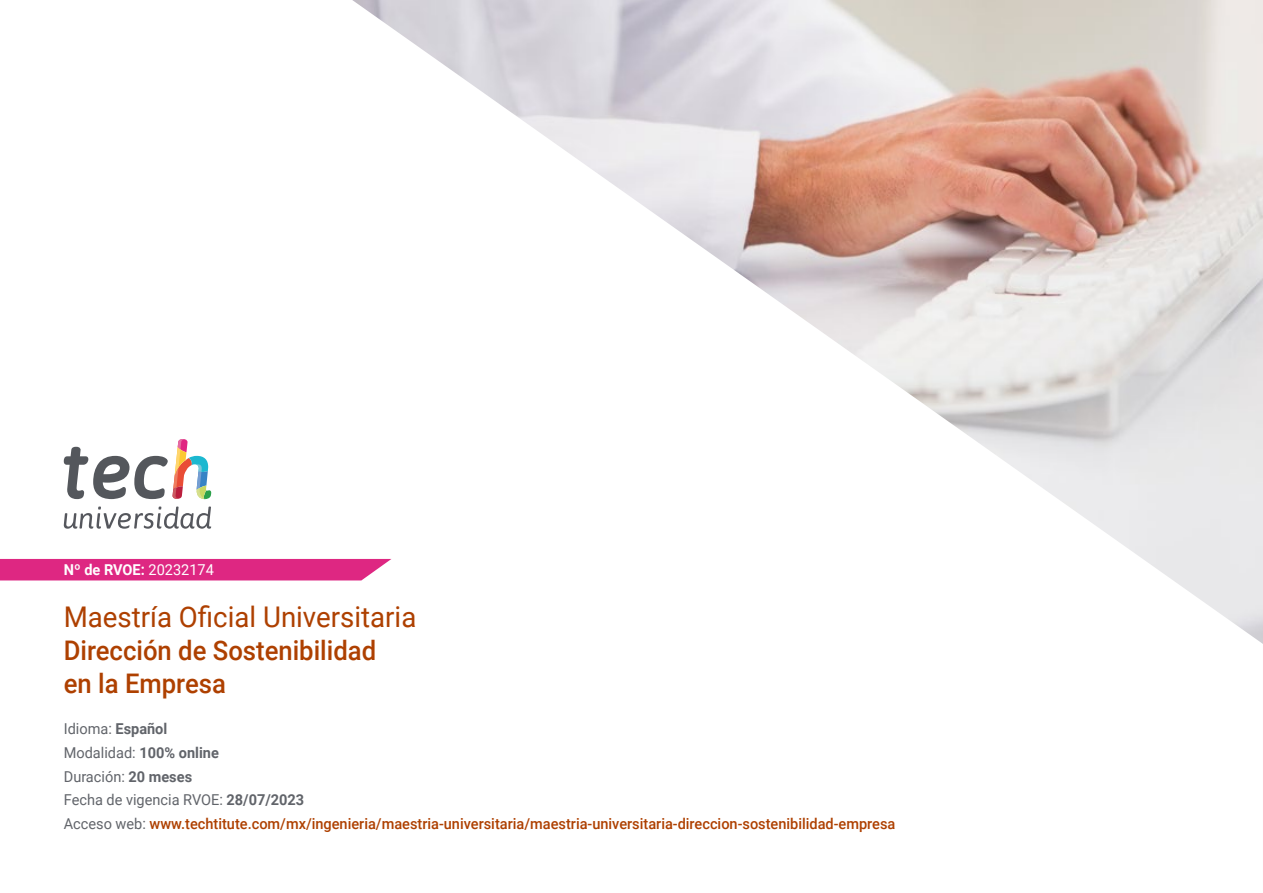
<style>
.page{position:relative;width:1263px;height:893px;background:#fff}
.page>*{position:absolute;margin:0;border:0;box-sizing:border-box;transform-origin:0 0}
.t1{font:28.5px "Roboto";color:#ae4000}
.t2{font:500 27px/33px "Roboto";color:#ae4000;scale:.95 1}
.t3{font:500 15px/23.7px "Roboto";color:#ae4001}
.t4{font:700 15px "Roboto";color:#fff}
.s1{font-weight:400}
.s2{font-weight:400;color:#61646a}
.s3{font-weight:700;color:#61646a}
</style>
<div class="page">
<img style="left:352px;top:0;width:911px;height:644px">
<svg style="left:64px;top:439px;width:147px;height:60px"></svg>
<svg style="left:64px;top:506px;width:147px;height:23px"></svg>
<div style="left:0;top:559px;width:391px;height:21px;background:#de2782"></div>
<p class="t4" style="left:64px;top:559px;width:152px">Nº de RVOE: <span class="s1">20232174</span></p>
<h1 class="t1" style="left:64px;top:597px;width:354px">Maestría Oficial Universitaria</h1>
<h2 class="t2" style="left:64px;top:633px;width:330px">Dirección de Sostenibilidad en la Empresa</h2>
<p class="t3" style="left:64px;top:716px;width:833px"><span class="s2">Idioma:</span> <span class="s3">Español<br></span><span class="s2">Modalidad:</span> <span class="s3">100% online<br></span><span class="s2">Duración:</span> <span class="s3">20 meses<br></span><span class="s2">Fecha de vigencia RVOE:</span> <span class="s3">28/07/2023<br></span><span class="s2">Acceso web:</span> www.techtitute.com/mx/ingenieria/maestria-universitaria/maestria-universitaria-direccion-sostenibilidad-empresa</p>
</div>
